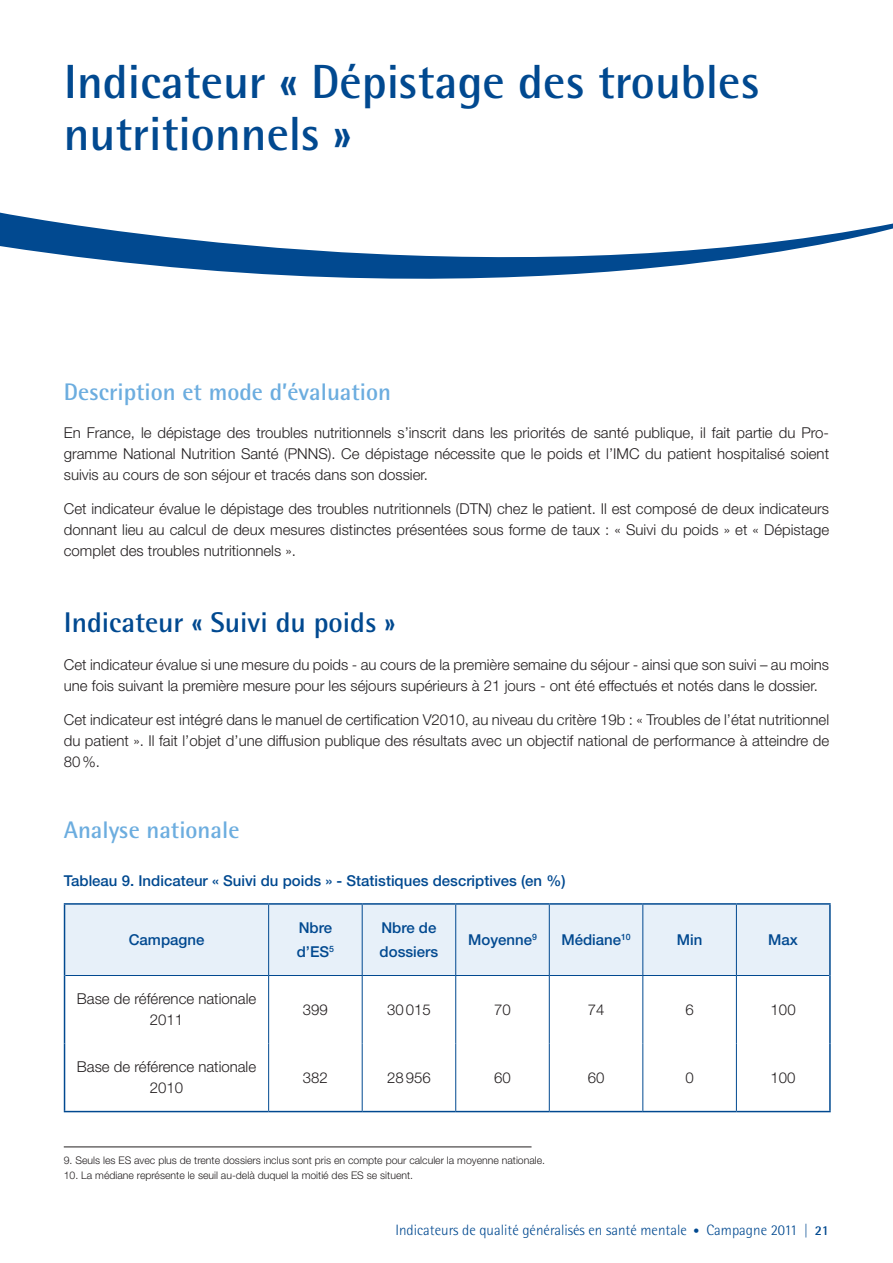
<style>
.page{position:relative;width:893px;height:1263px;background:#fff}
.page>*{position:absolute;margin:0;border:0;box-sizing:border-box;transform-origin:0 0}
.t1{font:700 48px/52.5px "Rotis Semi Sans Std";color:#014990}
.t2{font:700 28.5px "Rotis Semi Sans Std";color:#014990}
.t3{font:700 24px "Rotis Semi Sans Std";color:#6caddf}
.t4{font:300 15px/21px "Helvetica Neue LT Std";color:#231f20;text-align:justify}
.t5{font:500 15px/24px "Helvetica Neue LT Std";color:#014990}
.t6{font:300 15px "Rotis Semi Sans Std";color:#014990}
.t7{font:300 10.5px "Helvetica Neue LT Std";color:#231f20}
.s1{font-size:12px}
.s2{font-size:13.5px}
.s3{font-weight:700;font-size:13.5px}
</style>
<div class="page">
<div style="left:65px;top:905px;width:764px;height:70px;background:#e7f0f9"></div>
<svg style="left:65px;top:976px;width:764px;height:135px"></svg>
<hr style="left:362px;top:905px;width:1px;height:70px;background:#014990">
<hr style="left:455px;top:905px;width:1px;height:70px;background:#014990">
<hr style="left:549px;top:905px;width:1px;height:70px;background:#014990">
<hr style="left:642px;top:905px;width:1px;height:70px;background:#014990">
<hr style="left:268px;top:1043px;width:1px;height:68px;background:#014990">
<hr style="left:362px;top:1043px;width:1px;height:68px;background:#014990">
<hr style="left:455px;top:1043px;width:1px;height:68px;background:#014990">
<hr style="left:549px;top:1043px;width:1px;height:68px;background:#014990">
<hr style="left:642px;top:1043px;width:1px;height:68px;background:#014990">
<hr style="left:736px;top:1043px;width:1px;height:68px;background:#014990">
<hr style="left:64px;top:1043px;width:1px;height:68px;background:#014990">
<hr style="left:829px;top:1043px;width:2px;height:68px;background:#014990">
<hr style="left:64px;top:1111px;width:205px;height:1px;background:#014990">
<hr style="left:269px;top:1111px;width:93px;height:1px;background:#014990">
<hr style="left:362px;top:1111px;width:94px;height:1px;background:#014990">
<hr style="left:456px;top:1111px;width:93px;height:1px;background:#014990">
<hr style="left:549px;top:1111px;width:94px;height:1px;background:#014990">
<hr style="left:643px;top:1111px;width:93px;height:1px;background:#014990">
<hr style="left:736px;top:1111px;width:95px;height:1px;background:#014990">
<hr style="left:64px;top:903px;width:205px;height:2px;background:#014990">
<hr style="left:64px;top:905px;width:1px;height:70px;background:#014990">
<hr style="left:269px;top:903px;width:93px;height:2px;background:#014990">
<hr style="left:362px;top:903px;width:94px;height:2px;background:#014990">
<hr style="left:456px;top:903px;width:93px;height:2px;background:#014990">
<hr style="left:549px;top:903px;width:94px;height:2px;background:#014990">
<hr style="left:643px;top:903px;width:93px;height:2px;background:#014990">
<hr style="left:268px;top:905px;width:1px;height:70px;background:#014990">
<hr style="left:736px;top:903px;width:95px;height:2px;background:#014990">
<hr style="left:829px;top:905px;width:2px;height:70px;background:#014990">
<hr style="left:736px;top:905px;width:1px;height:70px;background:#014990">
<hr style="left:65px;top:975px;width:204px;height:1px;background:#014990">
<hr style="left:269px;top:975px;width:93px;height:1px;background:#014990">
<hr style="left:268px;top:976px;width:1px;height:67px;background:#014990">
<hr style="left:362px;top:975px;width:94px;height:1px;background:#014990">
<hr style="left:362px;top:976px;width:1px;height:67px;background:#014990">
<hr style="left:456px;top:975px;width:93px;height:1px;background:#014990">
<hr style="left:455px;top:976px;width:1px;height:67px;background:#014990">
<hr style="left:549px;top:975px;width:94px;height:1px;background:#014990">
<hr style="left:549px;top:976px;width:1px;height:67px;background:#014990">
<hr style="left:643px;top:975px;width:93px;height:1px;background:#014990">
<hr style="left:642px;top:976px;width:1px;height:67px;background:#014990">
<hr style="left:736px;top:975px;width:93px;height:1px;background:#014990">
<hr style="left:736px;top:976px;width:1px;height:67px;background:#014990">
<hr style="left:64px;top:975px;width:1px;height:68px;background:#014990">
<hr style="left:829px;top:975px;width:2px;height:68px;background:#014990">
<svg style="left:0;top:213px;width:893px;height:66px"></svg>
<hr style="left:64px;top:1146px;width:467px;height:1px;background:#231f20">
<h1 class="t1" style="left:64px;top:56px;width:698px">Indicateur « Dépistage des troubles nutritionnels »</h1>
<h3 class="t3" style="left:64px;top:377px;width:329px">Description et mode d’évaluation</h3>
<p class="t4" style="left:64px;top:422px;width:767px">En France, le dépistage des troubles nutritionnels s’inscrit dans les priorités de santé publique, il fait partie du Pro&shy;gramme National Nutrition Santé (PNNS). Ce dépistage nécessite que le poids et l’IMC du patient hospitalisé soient suivis au cours de son séjour et tracés dans son dossier.</p>
<p class="t4" style="left:64px;top:497px;width:767px">Cet indicateur évalue le dépistage des troubles nutritionnels (DTN) chez le patient. Il est composé de deux indicateurs donnant lieu au calcul de deux mesures distinctes présentées sous forme de taux : « Suivi du poids » et « Dépistage complet des troubles nutritionnels ».</p>
<h2 class="t2" style="left:64px;top:605px;width:333px">Indicateur « Suivi du poids »</h2>
<p class="t4" style="left:64px;top:654px;width:767px">Cet indicateur évalue si une mesure du poids - au cours de la première semaine du séjour - ainsi que son suivi – au moins une fois suivant la première mesure pour les séjours supérieurs à 21 jours - ont été effectués et notés dans le dossier.</p>
<p class="t4" style="left:64px;top:709px;width:767px">Cet indicateur est intégré dans le manuel de certification V2010, au niveau du critère 19b : « Troubles de l’état nutritionnel du patient ». Il fait l’objet d’une diffusion publique des résultats avec un objectif national de performance à atteindre de 80%.</p>
<h3 class="t3" style="left:64px;top:815px;width:177px">Analyse nationale</h3>
<p class="t5" style="left:64px;top:869px;width:503px">Tableau 9. Indicateur « Suivi du poids » - Statistiques descriptives (en %)</p>
<p class="t5" style="left:129px;top:927px;width:77px">Campagne</p>
<p class="t5" style="left:297px;top:915px;width:39px">Nbre d’ES<sup>5</sup></p>
<p class="t5" style="left:380px;top:915px;width:60px">Nbre de dossiers</p>
<p class="t5" style="left:468px;top:927px;width:70px">Moyenne<sup>9</sup></p>
<p class="t5" style="left:561px;top:927px;width:71px">Médiane<sup>10</sup></p>
<p class="t5" style="left:677px;top:927px;width:27px">Min</p>
<p class="t5" style="left:768px;top:927px;width:31px">Max</p>
<p class="t4" style="left:77px;top:988px;width:181px;text-align:center">Base de référence nationale<br>2011</p>
<p class="t4" style="left:303px;top:999px;width:27px">399</p>
<p class="t4" style="left:387px;top:999px;width:45px">30015</p>
<p class="t4" style="left:494px;top:999px;width:18px">70</p>
<p class="t4" style="left:588px;top:999px;width:18px">74</p>
<p class="t4" style="left:685px;top:999px;width:10px">6</p>
<p class="t4" style="left:771px;top:999px;width:27px">100</p>
<p class="t4" style="left:77px;top:1056px;width:181px;text-align:center">Base de référence nationale<br>2010</p>
<p class="t4" style="left:303px;top:1067px;width:27px">382</p>
<p class="t4" style="left:387px;top:1067px;width:45px">28956</p>
<p class="t4" style="left:494px;top:1067px;width:18px">60</p>
<p class="t4" style="left:588px;top:1067px;width:18px">60</p>
<p class="t4" style="left:685px;top:1067px;width:10px">0</p>
<p class="t4" style="left:771px;top:1067px;width:27px">100</p>
<p class="t7" style="left:64px;top:1154px;width:483px">9. Seuls les ES avec plus de trente dossiers inclus sont pris en compte pour calculer la moyenne nationale.</p>
<p class="t7" style="left:64px;top:1169px;width:351px">10. La médiane représente le seuil au-delà duquel la moitié des ES se situent.</p>
<p class="t6" style="left:395px;top:1222px;width:435px">Indicateurs de qualité généralisés en santé mentale <span class="s1">•</span> Campagne 2011 <span class="s2">|</span> <span class="s3">21</span></p>
</div>
